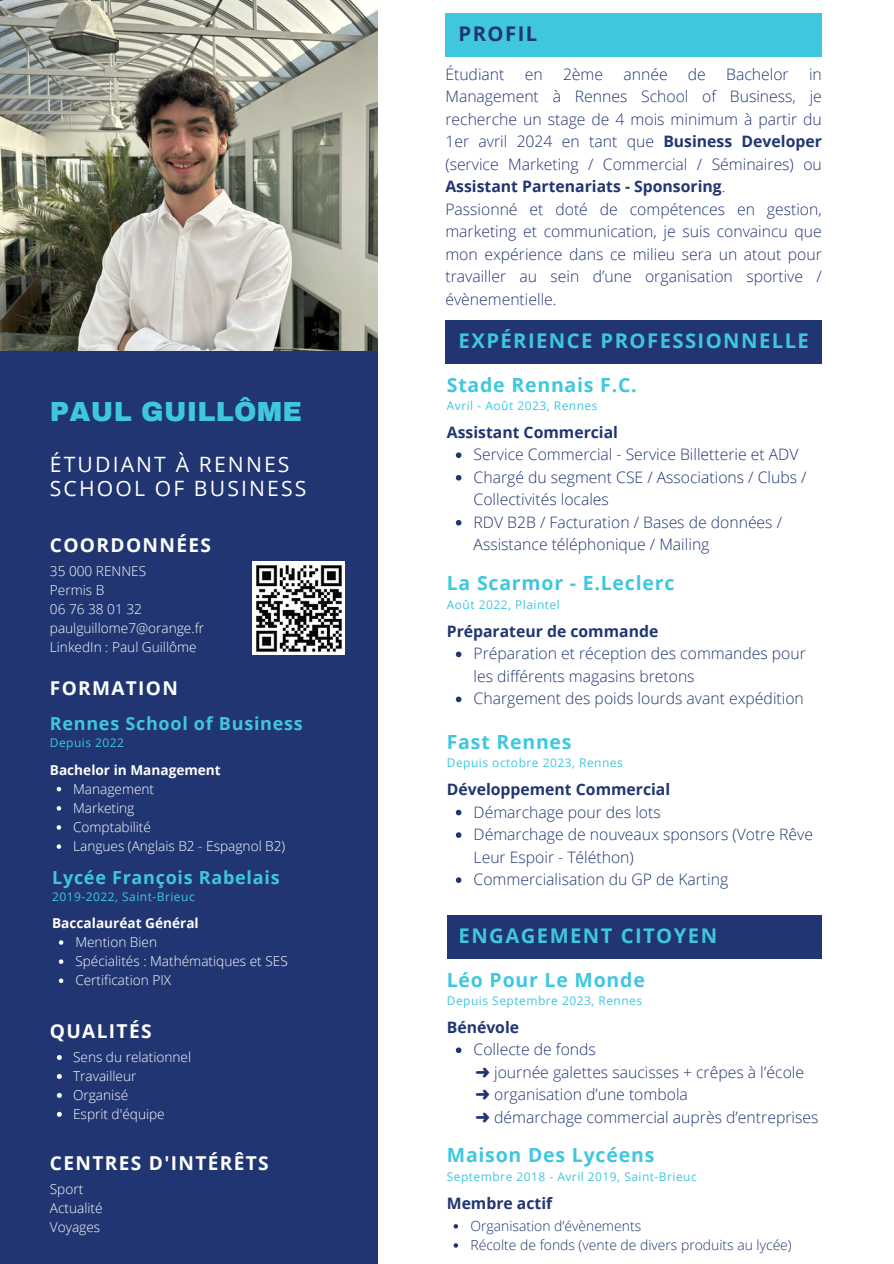
<style>
.page{position:relative;width:894px;height:1264px;background:#fff}
.page>*{position:absolute;margin:0;border:0;box-sizing:border-box;transform-origin:0 0}
.t1{font:900 27px "Archivo";letter-spacing:.01em;color:#3fc7df}
.t2{font:21.15px/24.8px "Open Sans";letter-spacing:.1em;color:#fff}
.t3{font:700 20.25px "Open Sans";letter-spacing:.07em;color:#3fc7df}
.t4{font:700 20.25px "Open Sans";letter-spacing:.07em;color:#203572}
.t5{font:700 19.5px "Open Sans";letter-spacing:.04em;color:#3fc7df}
.t6{font:700 19.05px "Open Sans";letter-spacing:.07em;color:#fff}
.t7{font:700 18px "Open Sans";letter-spacing:.04em;color:#3fc7df}
.t8{font:300 15.75px/22.5px "Open Sans";color:#203572}
.t9{font:700 15.75px "Open Sans";color:#203572}
.t10{font:300 13.95px "Open Sans";color:#203572}
.t11{font:300 13.65px "Open Sans";color:#fff}
.t12{font:700 13.65px "Open Sans";color:#fff}
.t13{font:12px "Open Sans";letter-spacing:.04em;color:#3fc7df}
.s1{font-weight:700}
.s2{font-family:"Free Serif";font-weight:400}
</style>
<div class="page">
<div style="left:0;top:345px;width:377px;height:918px;background:#203572"></div>
<div style="left:445px;top:320px;width:376px;height:43px;background:#203572"></div>
<div style="left:446px;top:914px;width:375px;height:44px;background:#203572"></div>
<img style="left:0;top:0;width:377px;height:351px">
<div style="left:445px;top:13px;width:376px;height:43px;background:#3fc7df"></div>
<img style="left:252px;top:562px;width:93px;height:92px">
<svg style="left:59px;top:940px;width:4px;height:4px"></svg>
<svg style="left:59px;top:959px;width:4px;height:4px"></svg>
<svg style="left:59px;top:978px;width:4px;height:5px"></svg>
<svg style="left:57px;top:787px;width:4px;height:4px"></svg>
<svg style="left:57px;top:806px;width:4px;height:4px"></svg>
<svg style="left:57px;top:825px;width:4px;height:4px"></svg>
<svg style="left:57px;top:844px;width:4px;height:4px"></svg>
<svg style="left:455px;top:452px;width:6px;height:6px"></svg>
<svg style="left:455px;top:475px;width:6px;height:5px"></svg>
<svg style="left:455px;top:520px;width:6px;height:5px"></svg>
<svg style="left:455px;top:651px;width:6px;height:6px"></svg>
<svg style="left:455px;top:696px;width:6px;height:6px"></svg>
<svg style="left:455px;top:809px;width:6px;height:6px"></svg>
<svg style="left:455px;top:832px;width:6px;height:5px"></svg>
<svg style="left:455px;top:877px;width:6px;height:5px"></svg>
<svg style="left:57px;top:1055px;width:5px;height:4px"></svg>
<svg style="left:57px;top:1074px;width:5px;height:4px"></svg>
<svg style="left:57px;top:1092px;width:5px;height:5px"></svg>
<svg style="left:57px;top:1111px;width:5px;height:5px"></svg>
<svg style="left:455px;top:1047px;width:6px;height:6px"></svg>
<svg style="left:453px;top:1224px;width:5px;height:4px"></svg>
<svg style="left:453px;top:1243px;width:5px;height:4px"></svg>
<p class="t1" style="left:50px;top:397px;width:254px">PAUL GUILLÔME</p>
<p class="t2" style="left:50px;top:451px;width:258px">ÉTUDIANT À RENNES<br>SCHOOL OF BUSINESS</p>
<p class="t6" style="left:50px;top:532px;width:162px">COORDONNÉES</p>
<p class="t11" style="left:50px;top:561px;width:98px">35 000 RENNES</p>
<p class="t11" style="left:50px;top:580px;width:56px">Permis B</p>
<p class="t11" style="left:50px;top:599px;width:94px">06 76 38 01 32</p>
<p class="t11" style="left:50px;top:618px;width:156px">paulguillome7@orange.fr</p>
<p class="t11" style="left:50px;top:637px;width:148px">LinkedIn : Paul Guillôme</p>
<p class="t6" style="left:50px;top:675px;width:129px">FORMATION</p>
<p class="t7" style="left:50px;top:711px;width:254px">Rennes School of Business</p>
<p class="t12" style="left:50px;top:760px;width:172px">Bachelor in Management</p>
<p class="t11" style="left:73px;top:779px;width:83px">Management</p>
<p class="t11" style="left:73px;top:798px;width:63px">Marketing</p>
<p class="t11" style="left:73px;top:817px;width:79px">Comptabilité</p>
<p class="t11" style="left:73px;top:836px;width:214px">Langues (Anglais B2 - Espagnol B2)</p>
<p class="t13" style="left:50px;top:734px;width:76px">Depuis 2022</p>
<p class="t7" style="left:52px;top:864px;width:229px">Lycée François Rabelais</p>
<p class="t12" style="left:52px;top:913px;width:148px">Baccalauréat Général</p>
<p class="t11" style="left:75px;top:932px;width:83px">Mention Bien</p>
<p class="t11" style="left:75px;top:951px;width:214px">Spécialités : Mathématiques et SES</p>
<p class="t11" style="left:75px;top:970px;width:97px">Certification PIX</p>
<p class="t13" style="left:52px;top:887px;width:144px">2019-2022, Saint-Brieuc</p>
<p class="t6" style="left:50px;top:1017px;width:103px">QUALITÉS</p>
<p class="t11" style="left:73px;top:1047px;width:119px">Sens du relationnel</p>
<p class="t11" style="left:73px;top:1066px;width:65px">Travailleur</p>
<p class="t11" style="left:73px;top:1085px;width:57px">Organisé</p>
<p class="t11" style="left:73px;top:1104px;width:93px">Esprit d'équipe</p>
<p class="t6" style="left:50px;top:1149px;width:220px">CENTRES D'INTÉRÊTS</p>
<p class="t11" style="left:50px;top:1179px;width:35px">Sport</p>
<p class="t11" style="left:50px;top:1198px;width:54px">Actualité</p>
<p class="t11" style="left:50px;top:1217px;width:52px">Voyages</p>
<p class="t4" style="left:458px;top:20px;width:80px">PROFIL</p>
<p class="t8" style="left:445px;top:62px;width:61px">Étudiant</p>
<p class="t8" style="left:524px;top:62px;width:19px">en</p>
<p class="t8" style="left:563px;top:62px;width:42px">2ème</p>
<p class="t8" style="left:623px;top:62px;width:46px">année</p>
<p class="t8" style="left:687px;top:62px;width:20px">de</p>
<p class="t8" style="left:726px;top:62px;width:64px">Bachelor</p>
<p class="t8" style="left:445px;top:62px;width:378px;text-align:justify;text-indent:363px">in Management à Rennes School of Business, je recherche un stage de 4 mois minimum à partir du 1er avril 2024 en tant que <span class="s1">Business Developer </span>(service Marketing / Commercial / Séminaires) ou <span class="s1">Assistant Partenariats - Sponsoring</span>.</p>
<p class="t8" style="left:445px;top:197px;width:378px;text-align:justify">Passionné et doté de compétences en gestion, marketing et communication, je suis convaincu que mon expérience dans ce milieu sera un atout pour travailler au sein d’une organisation sportive / évènementielle.</p>
<p class="t3" style="left:458px;top:326px;width:351px">EXPÉRIENCE PROFESSIONNELLE</p>
<p class="t5" style="left:446px;top:371px;width:191px">Stade Rennais F.C.</p>
<p class="t13" style="left:446px;top:397px;width:152px">Avril - Août 2023, Rennes</p>
<p class="t9" style="left:446px;top:421px;width:173px">Assistant Commercial</p>
<p class="t8" style="left:473px;top:443px;width:326px">Service Commercial - Service Billetterie et ADV</p>
<p class="t8" style="left:473px;top:465px;width:334px">Chargé du segment CSE / Associations / Clubs /<br>Collectivités locales</p>
<p class="t8" style="left:473px;top:510px;width:310px">RDV B2B / Facturation / Bases de données /<br>Assistance téléphonique / Mailing</p>
<p class="t5" style="left:446px;top:569px;width:229px">La Scarmor - E.Leclerc</p>
<p class="t13" style="left:446px;top:596px;width:114px">Août 2022, Plaintel</p>
<p class="t9" style="left:446px;top:620px;width:213px">Préparateur de commande</p>
<p class="t8" style="left:473px;top:642px;width:333px">Préparation et réception des commandes pour les différents magasins bretons</p>
<p class="t8" style="left:473px;top:687px;width:331px">Chargement des poids lourds avant expédition</p>
<p class="t5" style="left:446px;top:728px;width:126px">Fast Rennes</p>
<p class="t9" style="left:446px;top:778px;width:225px">Développement Commercial</p>
<p class="t8" style="left:473px;top:800px;width:188px">Démarchage pour des lots</p>
<p class="t8" style="left:473px;top:822px;width:341px">Démarchage de nouveaux sponsors (Votre Rêve<br>Leur Espoir - Téléthon)</p>
<p class="t8" style="left:473px;top:867px;width:256px">Commercialisation du GP de Karting</p>
<p class="t13" style="left:446px;top:754px;width:177px">Depuis octobre 2023, Rennes</p>
<p class="t3" style="left:458px;top:921px;width:260px">ENGAGEMENT CITOYEN</p>
<p class="t5" style="left:446px;top:966px;width:199px">Léo Pour Le Monde</p>
<p class="t13" style="left:446px;top:992px;width:197px">Depuis Septembre 2023, Rennes</p>
<p class="t9" style="left:446px;top:1015px;width:74px">Bénévole</p>
<p class="t8" style="left:473px;top:1037px;width:124px">Collecte de fonds</p>
<p class="t8" style="left:475px;top:1060px;width:330px"><span class="s2">➜</span> journée galettes saucisses + crêpes à l’école</p>
<p class="t8" style="left:475px;top:1082px;width:214px"><span class="s2">➜</span> organisation d’une tombola</p>
<p class="t8" style="left:475px;top:1105px;width:344px"><span class="s2">➜</span> démarchage commercial auprès d’entreprises</p>
<p class="t5" style="left:446px;top:1141px;width:209px">Maison Des Lycéens</p>
<p class="t13" style="left:446px;top:1168px;width:251px">Septembre 2018 - Avril 2019, Saint-Brieuc</p>
<p class="t9" style="left:446px;top:1192px;width:107px">Membre actif</p>
<p class="t10" style="left:470px;top:1215px;width:172px">Organisation d’évènements</p>
<p class="t10" style="left:470px;top:1234px;width:322px">Récolte de fonds (vente de divers produits au lycée)</p>
</div>
